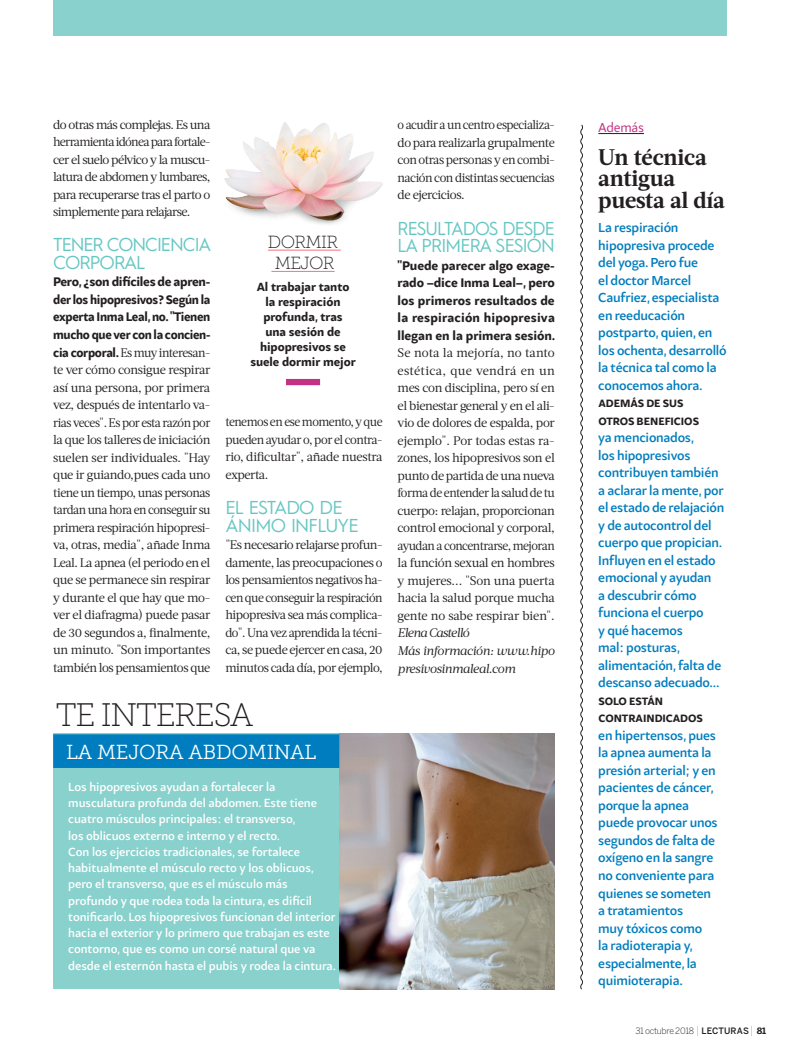
<style>
.page{position:relative;width:798px;height:1053px;background:#fff}
.page>*{position:absolute;margin:0;border:0;box-sizing:border-box;transform-origin:0 0}
.t1{font:32.5px "Museo Slab 100";letter-spacing:-.04em;color:#231f20}
.t2{font:700 22.5px/21.2px "Acta";letter-spacing:-.01em;color:#231f20}
.t3{font:20.25px "Museo Slab 300";letter-spacing:-.01em;color:#fff}
.t4{font:18.75px/17.5px "Hurme Geometric Sans 1";letter-spacing:-.05em;color:#66c7c2}
.t5{font:18.75px "Hurme Geometric Sans 1";letter-spacing:-.05em;color:#66c7c2;scale:.96 1}
.t6{font:17.5px/21.2px "Museo Slab 100";letter-spacing:-.04em;color:#231f20;text-align:center}
.t7{font:500 13.75px/17.5px "Samo Sans Pro";letter-spacing:-.02em;color:#007dbe}
.t8{font:13.75px "Samo Sans Pro";letter-spacing:-.02em;color:#c33384}
.t9{font:700 13.12px/17.5px "Samo Sans Pro";letter-spacing:-.01em;color:#231f20;text-align:justify}
.t10{font:12.5px/17.5px "Acta";letter-spacing:-.035em;color:#231f20;text-align:justify}
.t11{font:12.5px/17.5px "Acta";letter-spacing:-.035em;color:#231f20;text-align:justify;scale:.96 1}
.t12{font:500 12.5px/16.2px "Samo Sans Pro";letter-spacing:-.01em;color:#fff}
.t13{font:12.5px/17.5px "Acta";letter-spacing:-.035em;color:#231f20;text-align:justify;scale:.95 1}
.t14{font:700 12.5px/15px "Samo Sans Pro";letter-spacing:-.005em;color:#231f20;text-align:center}
.t15{font:italic 12.5px/17.8px "Acta";letter-spacing:-.035em;color:#231f20}
.t16{font:700 11.25px/17.5px "Samo Sans Pro";letter-spacing:-.005em;color:#231f20}
._7_Foliado{font:300 8.75px "Benton Sans";letter-spacing:-.03em;color:#231f20}
.s1{font-family:"Samo Sans Pro";font-weight:700;font-size:13.12px}
.s2{font-style:italic}
.s3{font-weight:100;font-size:13.75px}
.s4{font-weight:500}
.s5{font-weight:700}
</style>
<div class="page">
<div style="left:53px;top:0;width:673px;height:35px;background:#88d1cd"></div>
<hr style="left:598px;top:133px;width:45px;height:1px;background:#231f20">
<div style="left:53px;top:733px;width:501px;height:256px;background:#88d1cd"></div>
<div style="left:286px;top:379px;width:34px;height:6px;background:#c33384"></div>
<hr style="left:268px;top:250px;width:73px;height:1px;background:#f2727e">
<hr style="left:271px;top:271px;width:63px;height:1px;background:#f2727e">
<img style="left:339px;top:733px;width:215px;height:256px">
<div style="left:53px;top:734px;width:286px;height:33px;background:#007dbe"></div>
<svg style="left:580px;top:124px;width:3px;height:865px"></svg>
<img style="left:224px;top:122px;width:159px;height:102px">
<p class="t10" style="left:53px;top:116px;width:159px">do otras más complejas. Es una herramienta idónea para fortale&shy;cer el suelo pélvico y la muscu&shy;latura de abdomen y lumbares, para recuperarse tras el parto o simplemente para relajarse.</p>
<p class="t4" style="left:53px;top:235px;width:160px">TENER CONCIENCIA<br>CORPORAL</p>
<p class="t9" style="left:53px;top:273px;width:159px">Pero, ¿son difíciles de apren&shy;der los hipopresivos? Según la experta Inma Leal, no. "Tienen mucho que ver con la concien-</p>
<p class="t11" style="left:53px;top:343px;width:165px"><span class="s1">cia corporal.</span> Es muy interesan&shy;te ver cómo consigue respirar así una persona, por primera vez, después de intentarlo va&shy;rias veces". Es por esta razón por la que los talleres de iniciación suelen ser individuales. "Hay que ir guiando,pues cada uno tiene un tiempo, unas personas tardan una hora en conseguir su primera respiración hipopresi&shy;va, otras, media", añade Inma Leal. La apnea (el periodo en el que se permanece sin respirar y durante el que hay que mo&shy;ver el diafragma) puede pasar de 30 segundos a, finalmente, un minuto. "Son importantes también los pensamientos que</p>
<p class="t6" style="left:268px;top:231px;width:72px">DORMIR<br>MEJOR</p>
<p class="t14" style="left:250px;top:279px;width:107px">Al trabajar tanto la respiración profunda, tras<br>una sesión de hipopresivos se suele dormir mejor</p>
<p class="t13" style="left:225px;top:413px;width:167px">tenemos en ese momento, y que pueden ayudar o, por el contra&shy;rio, dificultar", añade nuestra experta.</p>
<p class="t4" style="left:225px;top:497px;width:119px">EL ESTADO DE</p>
<p class="t4" style="left:225px;top:515px;width:135px">ÁNIMO INFLUYE</p>
<p class="t10" style="left:225px;top:536px;width:159px">"Es necesario relajarse profun&shy;damente, las preocupaciones o los pensamientos negativos ha&shy;cen que conseguir la respiración hipopresiva sea más complica&shy;do". Una vez aprendida la técni&shy;ca, se puede ejercer en casa, 20 minutos cada día, por ejemplo,</p>
<p class="t1" style="left:56px;top:697px;width:199px">TE INTERESA</p>
<p class="t3" style="left:66px;top:740px;width:252px">LA MEJORA ABDOMINAL</p>
<p class="t12" style="left:68px;top:778px;width:269px">Los hipopresivos ayudan a fortalecer la musculatura profunda del abdomen. Este tiene cuatro músculos principales: el transverso,<br>los oblicuos externo e interno y el recto.<br>Con los ejercicios tradicionales, se fortalece habitualmente el músculo recto y los oblicuos, pero el transverso, que es el músculo más profundo y que rodea toda la cintura, es difícil tonificarlo. Los hipopresivos funcionan del interior hacia el exterior y lo primero que trabajan es este contorno, que es como un corsé natural que va desde el esternón hasta el pubis y rodea la cintura.</p>
<p class="t13" style="left:397px;top:116px;width:167px">o acudir a un centro especializa&shy;do para realizarla grupalmente con otras personas y en combi&shy;nación con distintas secuencias de ejercicios.</p>
<p class="t5" style="left:397px;top:215px;width:165px">RESULTADOS DESDE</p>
<p class="t4" style="left:397px;top:235px;width:159px">LA PRIMERA SESIÓN</p>
<p class="t9" style="left:397px;top:256px;width:159px">"Puede parecer algo exage&shy;rado –dice Inma Leal–, pero los primeros resultados de la respiración hipopresiva llegan en la primera sesión.</p>
<p class="t10" style="left:397px;top:344px;width:159px">Se nota la mejoría, no tanto estética, que vendrá en un mes con disciplina, pero sí en el bienestar general y en el ali&shy;vio de dolores de espalda, por ejemplo". Por todas estas ra&shy;zones, los hipopresivos son el punto de partida de una nueva forma de entender la salud de tu cuerpo: relajan, proporcionan control emocional y corporal, ayudan a concentrarse, mejoran la función sexual en hombres y mujeres... "Son una puerta hacia la salud porque mucha gente no sabe respirar bien".<br><span class="s2">Elena Castelló</span></p>
<p class="t15" style="left:397px;top:641px;width:159px">Más información: www.hipo presivosinmaleal.com</p>
<p class="t8" style="left:598px;top:119px;width:47px">Además</p>
<p class="t2" style="left:598px;top:147px;width:128px">Un técnica antigua puesta al día</p>
<p class="t7" style="left:598px;top:219px;width:130px">La respiración hipopresiva procede del yoga. Pero fue<br>el doctor Marcel<br>Caufriez, especialista en reeducación postparto, quien, en los ochenta, desarrolló la técnica tal como la conocemos ahora.</p>
<p class="t16" style="left:598px;top:394px;width:102px">ADEMÁS DE SUS<br>OTROS BENEFICIOS</p>
<p class="t7" style="left:598px;top:429px;width:128px">ya mencionados,<br>los hipopresivos contribuyen también a aclarar la mente, por el estado de relajación y de autocontrol del cuerpo que propician.<br>Influyen en el estado emocional y ayudan<br>a descubrir cómo funciona el cuerpo<br>y qué hacemos<br>mal: posturas, alimentación, falta de descanso adecuado...</p>
<p class="t16" style="left:598px;top:692px;width:106px">SOLO ESTÁN<br>CONTRAINDICADOS</p>
<p class="t7" style="left:598px;top:726px;width:121px">en hipertensos, pues la apnea aumenta la presión arterial; y en pacientes de cáncer, porque la apnea puede provocar unos segundos de falta de oxígeno en la sangre no conveniente para quienes se someten a tratamientos<br>muy tóxicos como<br>la radioterapia y, especialmente, la quimioterapia.</p>
<p class="_7_Foliado" style="left:635px;top:1025px;width:132px">31 octubre 2018 <span class="s3">I</span> <span class="s4">LECTURAS</span> <span class="s3">I</span> <span class="s5">81</span></p>
</div>
